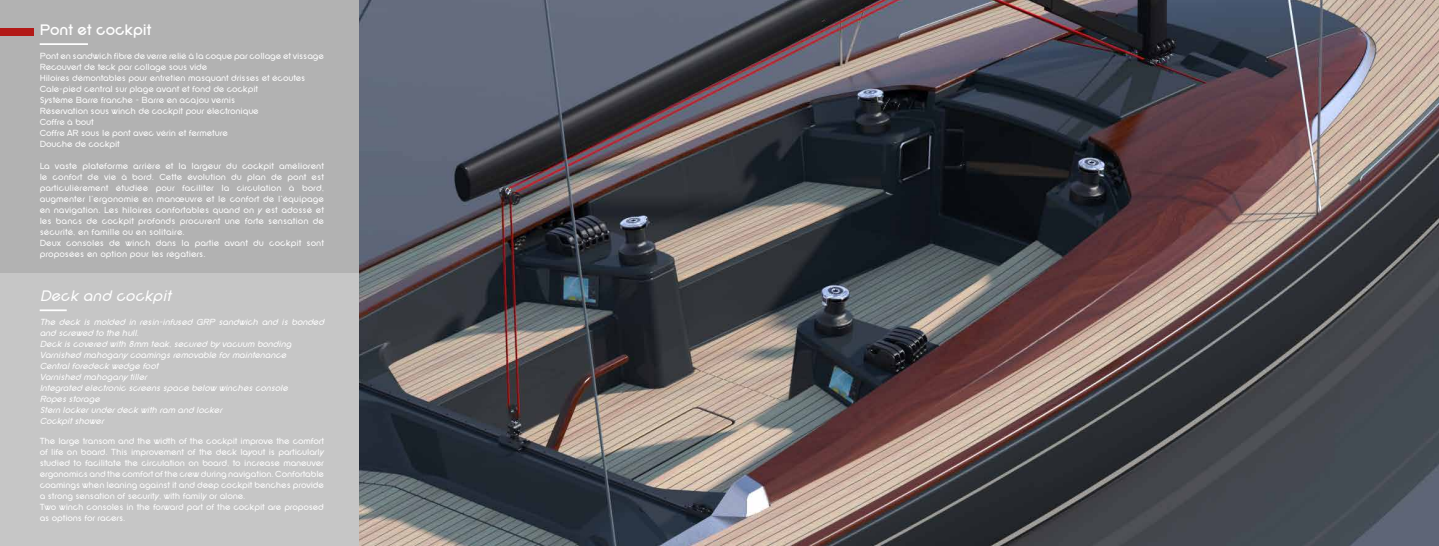
<style>
.page{position:relative;width:1439px;height:546px;background:#b2b2b2}
.page>*{position:absolute;margin:0;border:0;box-sizing:border-box;transform-origin:0 0}
.t1{font:italic 15.75px "SF New Republic";color:#fff}
.t2{font:700 15.75px "SF New Republic";color:#fff}
.t3{font:9.19px/11px "SF New Republic";letter-spacing:-.015em;color:#fff}
.t4{font:italic 9.19px/11px "SF New Republic";letter-spacing:-.015em;color:#fff}
</style>
<div class="page">
<div style="left:0;top:273px;width:360px;height:273px;background:#c6c6c6"></div>
<img style="left:360px;top:0;width:1079px;height:546px">
<hr style="left:40px;top:309px;width:27px;height:2px;background:#fff">
<hr style="left:40px;top:43px;width:48px;height:2px;background:#fff">
<div style="left:0;top:28px;width:33px;height:7px;background:#b21917"></div>
<h1 class="t2" style="left:40px;top:22px;width:113px">Pont et cockpit</h1>
<p class="t3" style="left:40px;top:51px;width:286px">Pont en sandwich fibre de verre relié à la coque par collage et vissage Recouvert de teck par collage sous vide<br>Hiloires démontables pour entretien masquant drisses et écoutes Cale-pied central sur plage avant et fond de cockpit<br>Système Barre franche - Barre en acajou vernis<br>Réservation sous winch de cockpit pour électronique<br>Coffre à bout<br>Coffre AR sous le pont avec vérin et fermeture<br>Douche de cockpit</p>
<p class="t3" style="left:40px;top:161px;width:286px">La vaste plateforme arrière et la largeur du cockpit améliorent le confort de vie à bord. Cette évolution du plan de pont est particulièrement étudiée pour faciliter la circulation à bord, augmenter l’ergonomie en manœuvre et le confort de l’équipage en navigation. Les hiloires confortables quand on y est adossé et les bancs de cockpit profonds procurent une forte sensation de sécurité, en famille ou en solitaire.<br>Deux consoles de winch dans la partie avant du cockpit sont proposées en option pour les régatiers.</p>
<h1 class="t1" style="left:40px;top:288px;width:133px">Deck and cockpit</h1>
<p class="t4" style="left:40px;top:317px;width:286px">The deck is molded in resin-infused GRP sandwich and is bonded and screwed to the hull.<br>Deck is covered with 8mm teak, secured by vacuum bonding Varnished mahogany coamings removable for maintenance<br>Central foredeck wedge foot<br>Varnished mahogany tiller<br>Integrated electronic screens space below winches console<br>Ropes storage<br>Stern locker under deck with ram and locker<br>Cockpit shower</p>
<p class="t3" style="left:40px;top:435px;width:286px">The large transom and the width of the cockpit improve the comfort of life on board. This improvement of the deck layout is particularly studied to facilitate the circulation on board, to increase maneuver ergonomics and the comfort of the crew during navigation. Confortable coamings when leaning against it and deep cockpit benches provide a strong sensation of security, with family or alone.<br>Two winch consoles in the forward part of the cockpit are proposed as options for racers.</p>
</div>
